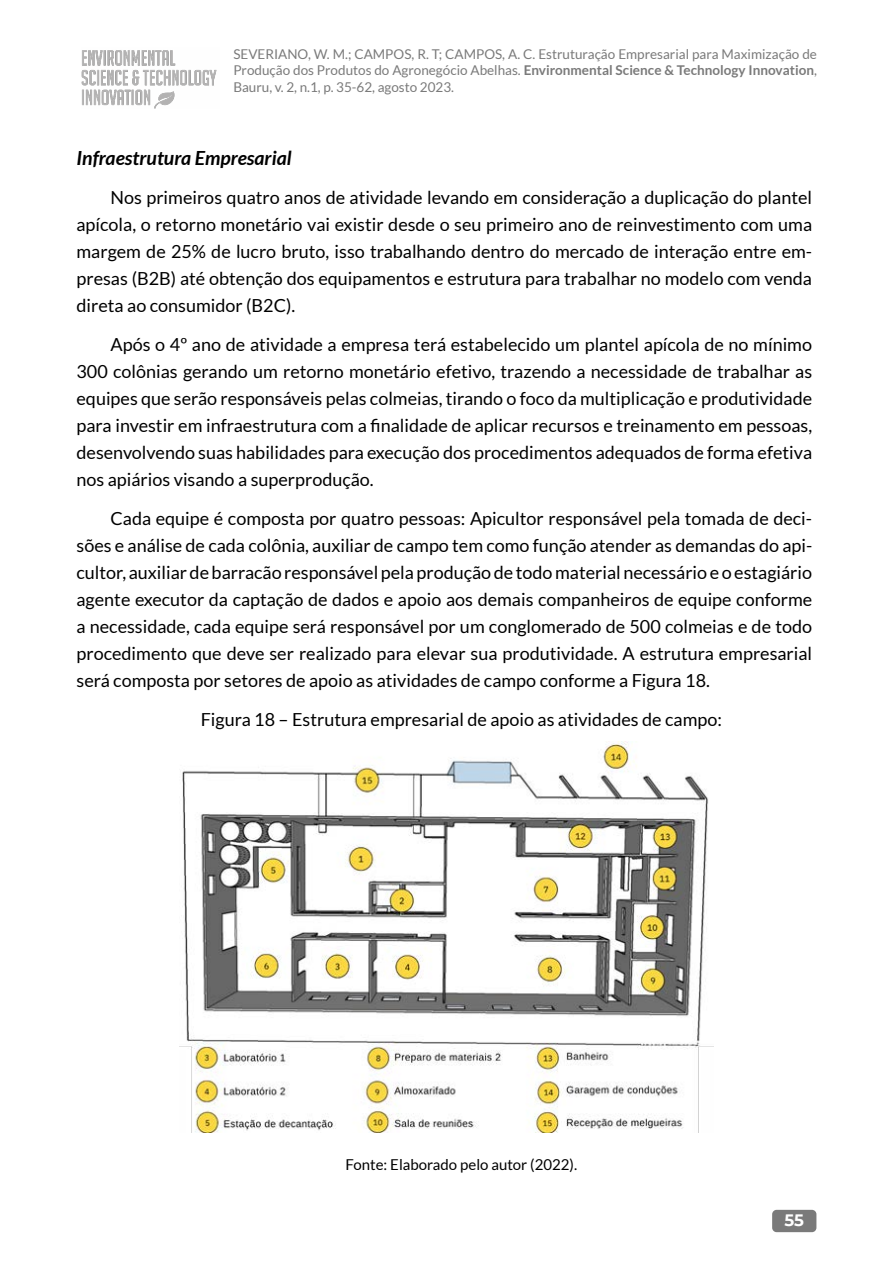
<style>
.page{position:relative;width:893px;height:1263px;background:#fff}
.page>*{position:absolute;margin:0;border:0;box-sizing:border-box;transform-origin:0 0}
.t1{font:italic 700 19.5px "Lato";color:#000}
.t2{font:18px/27px "Lato";color:#000;text-align:justify}
.t3{font:700 16.5px "Montserrat Alternates";color:#fff}
.t4{font:15px "Lato";color:#000}
.t5{font:13.5px/16.5px "Lato";color:#7a7a7a;text-align:justify}
.s1{font-weight:700}
</style>
<div class="page">
<img style="left:82px;top:50px;width:135px;height:58px">
<div style="left:772px;top:1210px;width:44px;height:22px;background:#7a7a7a;border-radius:4px"></div>
<img style="left:179px;top:742px;width:535px;height:390px">
<p class="t5" style="left:233px;top:46px;width:585px">SEVERIANO, W. M.; CAMPOS, R. T; CAMPOS, A. C. Estruturação Empresarial para Maximização de Produção dos Produtos do Agronegócio Abelhas. <span class="s1">Environmental Science &amp; Technology Innovation</span>, Bauru, v. 2, n.1, p. 35-62, agosto 2023.</p>
<p class="t1" style="left:77px;top:146px;width:217px">Infraestrutura Empresarial</p>
<p class="t2" style="left:77px;top:183px;width:737px;text-indent:34px">Nos primeiros quatro anos de atividade levando em consideração a duplicação do plantel apícola, o retorno monetário vai existir desde o seu primeiro ano de reinvestimento com uma margem de 25% de lucro bruto, isso trabalhando dentro do mercado de interação entre em&shy;presas (B2B) até obtenção dos equipamentos e estrutura para trabalhar no modelo com venda direta ao consumidor (B2C).</p>
<p class="t2" style="left:77px;top:330px;width:737px;text-indent:34px">Após o 4º ano de atividade a empresa terá estabelecido um plantel apícola de no mínimo 300 colônias gerando um retorno monetário efetivo, trazendo a necessidade de trabalhar as equipes que serão responsáveis pelas colmeias, tirando o foco da multiplicação e produtividade para investir em infraestrutura com a finalidade de aplicar recursos e treinamento em pessoas, desenvolvendo suas habilidades para execução dos procedimentos adequados de forma efetiva nos apiários visando a superprodução.</p>
<p class="t2" style="left:77px;top:504px;width:737px;text-indent:34px">Cada equipe é composta por quatro pessoas: Apicultor responsável pela tomada de deci&shy;sões e análise de cada colônia, auxiliar de campo tem como função atender as demandas do api&shy;cultor, auxiliar de barracão responsável pela produção de todo material necessário e o estagiário agente executor da captação de dados e apoio aos demais companheiros de equipe conforme a necessidade, cada equipe será responsável por um conglomerado de 500 colmeias e de todo procedimento que deve ser realizado para elevar sua produtividade. A estrutura empresarial será composta por setores de apoio as atividades de campo conforme a Figura 18.</p>
<p class="t2" style="left:201px;top:705px;width:523px">Figura 18 – Estrutura empresarial de apoio as atividades de campo:</p>
<p class="t4" style="left:346px;top:1156px;width:233px">Fonte: Elaborado pelo autor (2022).</p>
<p class="t3" style="left:784px;top:1208px;width:21px">55</p>
</div>
